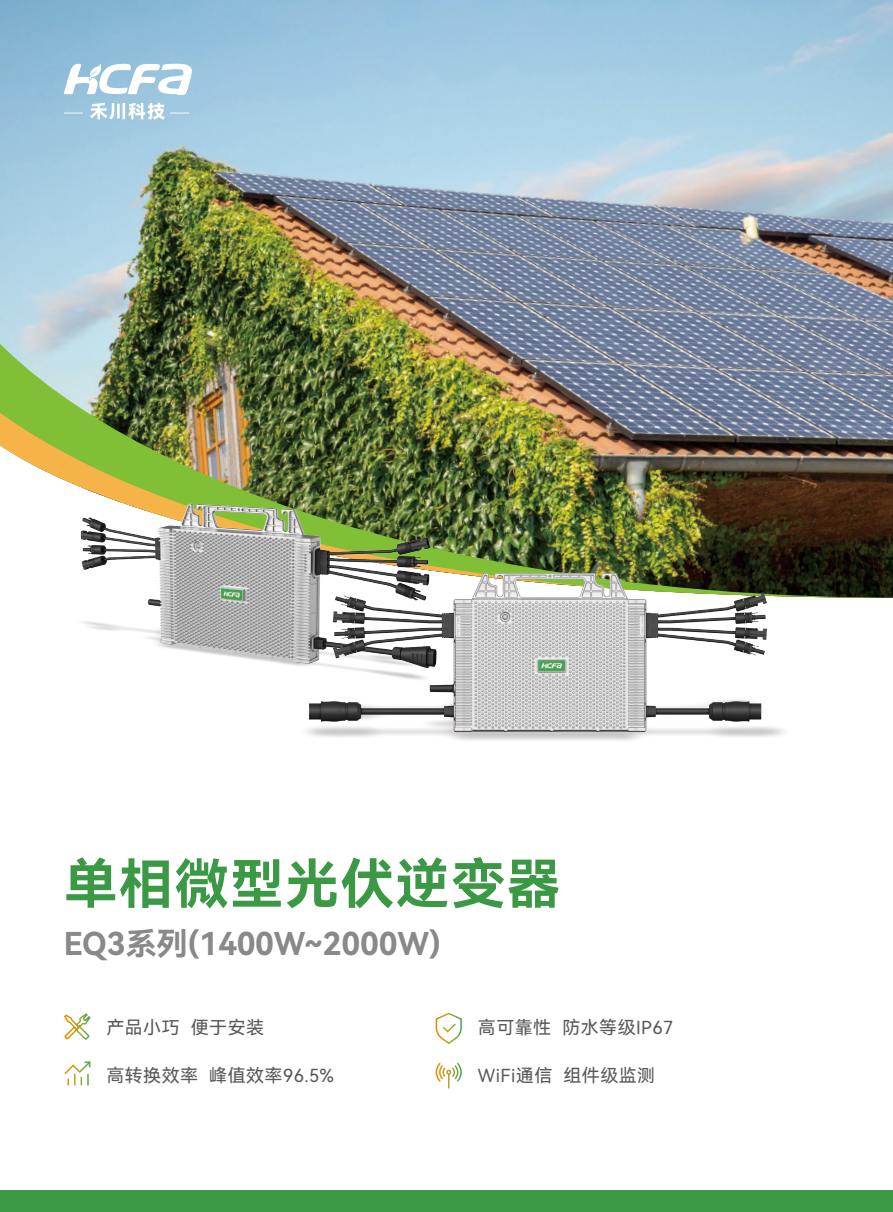
<style>
.page{position:relative;width:893px;height:1212px;background:#fff}
.page>*{position:absolute;margin:0;border:0;box-sizing:border-box;transform-origin:0 0}
.t1{font:54px "Harmony OS Sans SC Bold";letter-spacing:.025em;color:#3b9844}
.t2{font:31.5px "Harmony OS Sans SC Bold";letter-spacing:-.01em;color:#898989}
.t3{font:18px "Harmony OS Sans SC";letter-spacing:.025em;color:#595857}
</style>
<div class="page">
<img style="left:0;top:0;width:893px;height:233px">
<img style="left:0;top:233px;width:893px;height:365px">
<img style="left:33px;top:461px;width:441px;height:205px">
<img style="left:296px;top:506px;width:522px;height:235px">
<svg style="left:64px;top:113px;width:19px;height:1px"></svg>
<svg style="left:64px;top:63px;width:128px;height:32px"></svg>
<svg style="left:90px;top:103px;width:99px;height:17px"></svg>
<svg style="left:435px;top:1012px;width:27px;height:32px"></svg>
<svg style="left:435px;top:1062px;width:27px;height:27px"></svg>
<svg style="left:64px;top:1013px;width:27px;height:27px"></svg>
<svg style="left:64px;top:1061px;width:27px;height:25px"></svg>
<div style="left:0;top:1191px;width:893px;height:21px;background:#3b9844"></div>
<h1 class="t1" style="left:64px;top:846px;width:498px">单相微型光伏逆变器</h1>
<h2 class="t2" style="left:64px;top:922px;width:379px">EQ3系列(1400W~2000W)</h2>
<p class="t3" style="left:106px;top:1015px;width:159px">产品小巧 便于安装</p>
<p class="t3" style="left:478px;top:1015px;width:197px">高可靠性 防水等级IP67</p>
<p class="t3" style="left:106px;top:1063px;width:229px">高转换效率 峰值效率96.5%</p>
<p class="t3" style="left:478px;top:1063px;width:179px">WiFi通信 组件级监测</p>
</div>
